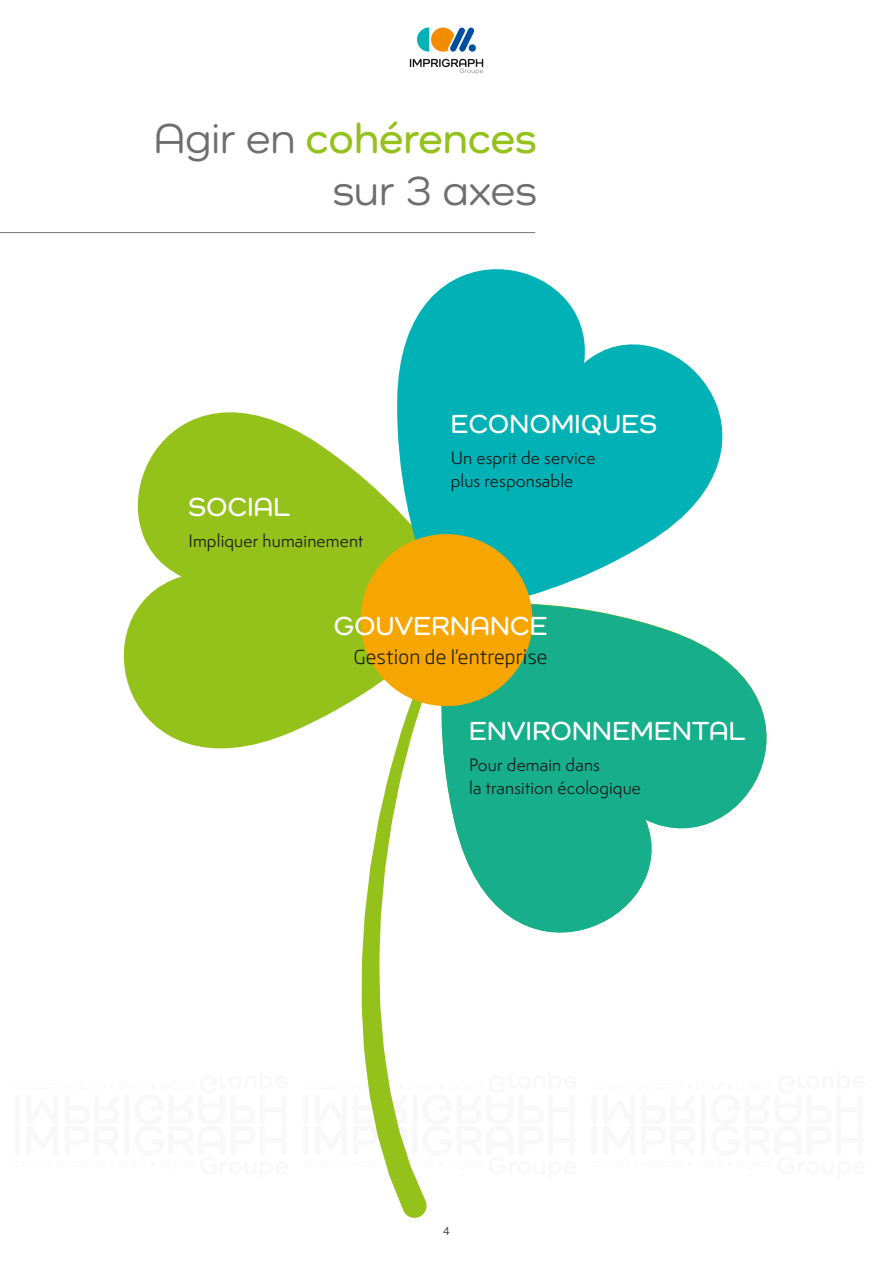
<style>
.page{position:relative;width:893px;height:1263px;background:#fff}
.page>*{position:absolute;margin:0;border:0;box-sizing:border-box;transform-origin:0 0}
.t1{font:500 43.2px/51.9px "Como";color:#6e6e6e;text-align:right}
.t2{font:600 27px "Como";letter-spacing:.015em;color:#fff}
.t3{font:300 18.9px "Soho Gothic Std";letter-spacing:.015em;color:#181716}
.t4{font:16.5px/22.5px "Semplicita Pro";letter-spacing:.01em;color:#181716}
.t5{font:300 10.5px "Soho Gothic Std";color:#181716}
.s1{font-weight:600;color:#94c11a}
</style>
<div class="page">
<svg style="left:417px;top:27px;width:58px;height:25px"></svg>
<svg style="left:410px;top:59px;width:73px;height:15px"></svg>
<svg style="left:81px;top:233px;width:346px;height:985px"></svg>
<svg style="left:451px;top:608px;width:316px;height:325px;fill:#16ae8b"></svg>
<svg style="left:81px;top:337px;width:370px;height:470px"></svg>
<svg style="left:396px;top:232px;width:327px;height:376px;fill:#00b1b5"></svg>
<hr style="left:0;top:232px;width:535px;height:1px;background:#7a7b7a">
<svg style="left:351px;top:525px;width:191px;height:190px;background:#beae2e"></svg>
<h1 class="t1" style="left:154px;top:112px;width:384px">Agir en <span class="s1">cohérences </span>sur 3 axes</h1>
<h2 class="t2" style="left:189px;top:490px;width:103px">SOCIAL</h2>
<p class="t4" style="left:189px;top:529px;width:176px">Impliquer humainement</p>
<h2 class="t2" style="left:451px;top:408px;width:208px">ECONOMIQUES</h2>
<p class="t4" style="left:451px;top:446px;width:146px">Un esprit de service plus responsable</p>
<h2 class="t2" style="left:334px;top:609px;width:215px">GOUVERNANCE</h2>
<p class="t3" style="left:354px;top:645px;width:195px">Gestion de l’entreprise</p>
<h2 class="t2" style="left:469px;top:714px;width:278px">ENVIRONNEMENTAL</h2>
<p class="t4" style="left:469px;top:753px;width:173px">Pour demain dans<br>la transition écologique</p>
<p class="t5" style="left:443px;top:1225px;width:8px">4</p>
</div>
